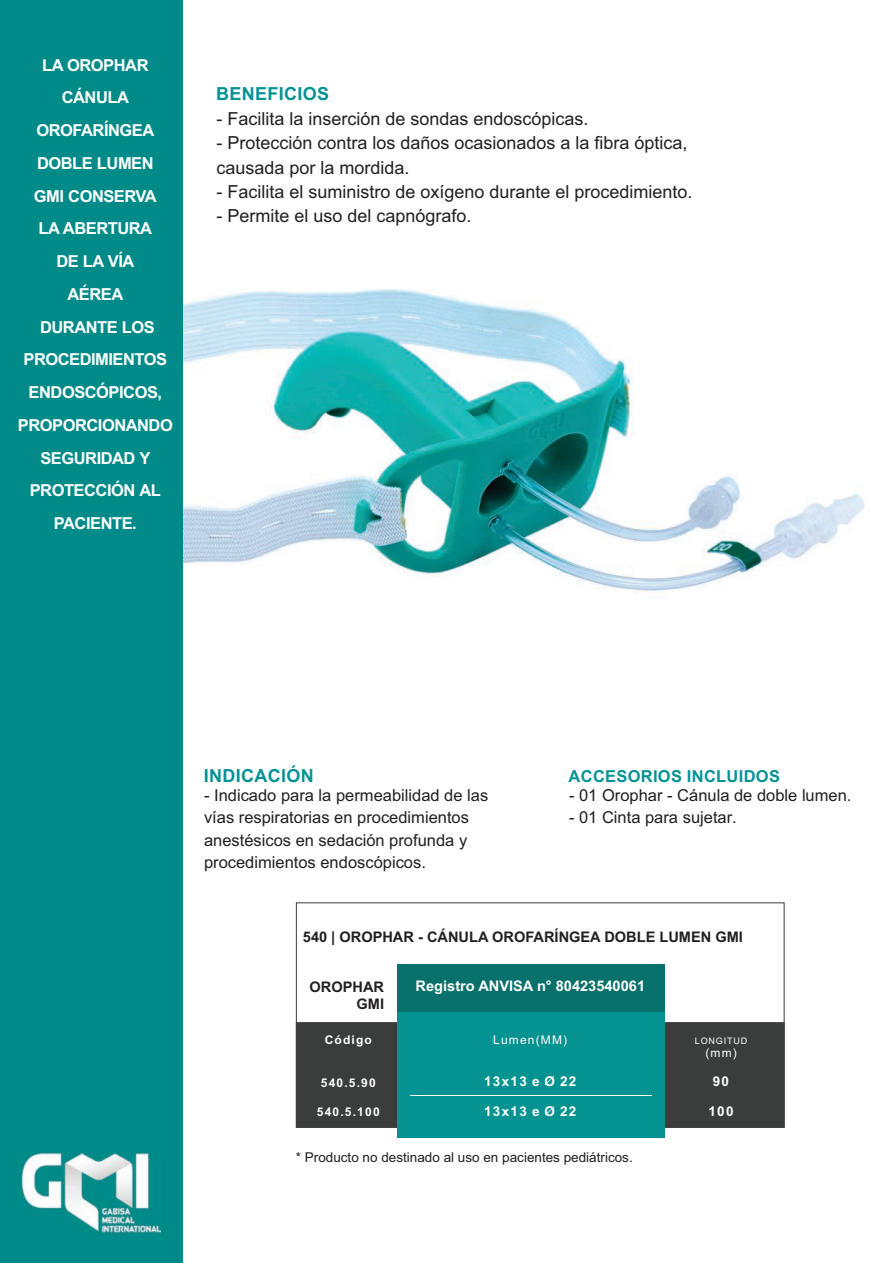
<style>
.page{position:relative;width:893px;height:1263px;background:#fff}
.page>*{position:absolute;margin:0;border:0;box-sizing:border-box;transform-origin:0 0}
.t1{font:18px/24.3px "Arial";color:#231f20}
.t2{font:700 18px "Arial";letter-spacing:.015em;color:#039395}
.t3{font:16.5px/22.2px "Arial";color:#231f20}
.t4{font:700 16.5px/32.7px "Arial";letter-spacing:-.03em;color:#fff;text-align:center}
.t5{font:700 16.5px "Arial";letter-spacing:.015em;color:#039395}
.t6{font:700 14.55px/16.4px "Arial";color:#231f20;text-align:right}
.t7{font:700 14.55px "Arial";color:#fff}
.t8{font:13.5px "Arial";color:#231f20}
.t9{font:700 13.5px "Arial";letter-spacing:.1em;color:#fff}
.t10{font:700 12px "Arial";letter-spacing:.1em;color:#fff}
.t11{font:12px "Arial";letter-spacing:.1em;color:#fff}
.t12{font:9px "Arial";letter-spacing:.095em;color:#fff}
</style>
<div class="page">
<img style="left:182px;top:220px;width:683px;height:507px">
<div style="left:0;top:0;width:182px;height:1263px;background:#008b89"></div>
<img style="left:21px;top:1153px;width:140px;height:80px">
<div style="left:296px;top:1022px;width:488px;height:106px;background:#3b3c3c;border:1px solid #3b3c3c"></div>
<div style="left:397px;top:968px;width:267px;height:170px;background:#049390"></div>
<div style="left:397px;top:964px;width:267px;height:47px;background:#09716b"></div>
<hr style="left:410px;top:1095px;width:241px;height:1px;background:#fff">
<svg style="left:545px;top:1106px;width:9px;height:9px"></svg>
<svg style="left:545px;top:1076px;width:9px;height:9px"></svg>
<p class="t4" style="left:18px;top:50px;width:157px">LA OROPHAR<br>CÁNULA<br>OROFARÍNGEA<br>DOBLE LUMEN<br>GMI CONSERVA<br>LA ABERTURA<br>DE LA VÍA<br>AÉREA<br>DURANTE LOS<br>PROCEDIMIENTOS<br>ENDOSCÓPICOS,<br>PROPORCIONANDO<br>SEGURIDAD Y<br>PROTECCIÓN AL<br>PACIENTE.</p>
<p class="t2" style="left:216px;top:87px;width:114px">BENEFICIOS</p>
<p class="t1" style="left:216px;top:108px;width:374px">- Facilita la inserción de sondas endoscópicas.</p>
<p class="t1" style="left:216px;top:132px;width:473px">- Protección contra los daños ocasionados a la fibra óptica, causada por la mordida.</p>
<p class="t1" style="left:216px;top:181px;width:478px">- Facilita el suministro de oxígeno durante el procedimiento.</p>
<p class="t1" style="left:216px;top:205px;width:257px">- Permite el uso del capnógrafo.</p>
<p class="t2" style="left:204px;top:768px;width:111px">INDICACIÓN</p>
<p class="t3" style="left:204px;top:786px;width:286px">- Indicado para la permeabilidad de las vías respiratorias en procedimientos anestésicos en sedación profunda y procedimientos endoscópicos.</p>
<p class="t5" style="left:569px;top:770px;width:213px">ACCESORIOS INCLUIDOS</p>
<p class="t3" style="left:569px;top:786px;width:284px">- 01 Orophar - Cánula de doble lumen.</p>
<p class="t3" style="left:569px;top:808px;width:169px">- 01 Cinta para sujetar.</p>
<p class="t6" style="left:303px;top:929px;width:442px">540 | OROPHAR - CÁNULA OROFARÍNGEA DOBLE LUMEN GMI</p>
<p class="t7" style="left:416px;top:981px;width:231px">Registro ANVISA n° 80423540061</p>
<p class="t6" style="left:310px;top:980px;width:76px">OROPHAR<br>GMI</p>
<p class="t10" style="left:325px;top:1035px;width:49px">Código</p>
<p class="t10" style="left:321px;top:1078px;width:56px">540.5.90</p>
<p class="t10" style="left:317px;top:1107px;width:64px">540.5.100</p>
<p class="t11" style="left:493px;top:1035px;width:76px">Lumen(MM)</p>
<p class="t12" style="left:695px;top:1037px;width:54px">LONGITUD</p>
<p class="t11" style="left:705px;top:1048px;width:33px">(mm)</p>
<p class="t9" style="left:484px;top:1076px;width:94px">13x13 e O 22</p>
<p class="t9" style="left:484px;top:1106px;width:94px">13x13 e O 22</p>
<p class="t9" style="left:713px;top:1076px;width:18px">90</p>
<p class="t9" style="left:708px;top:1106px;width:27px">100</p>
<p class="t8" style="left:296px;top:1152px;width:338px">* Producto no destinado al uso en pacientes pediátricos.</p>
</div>
